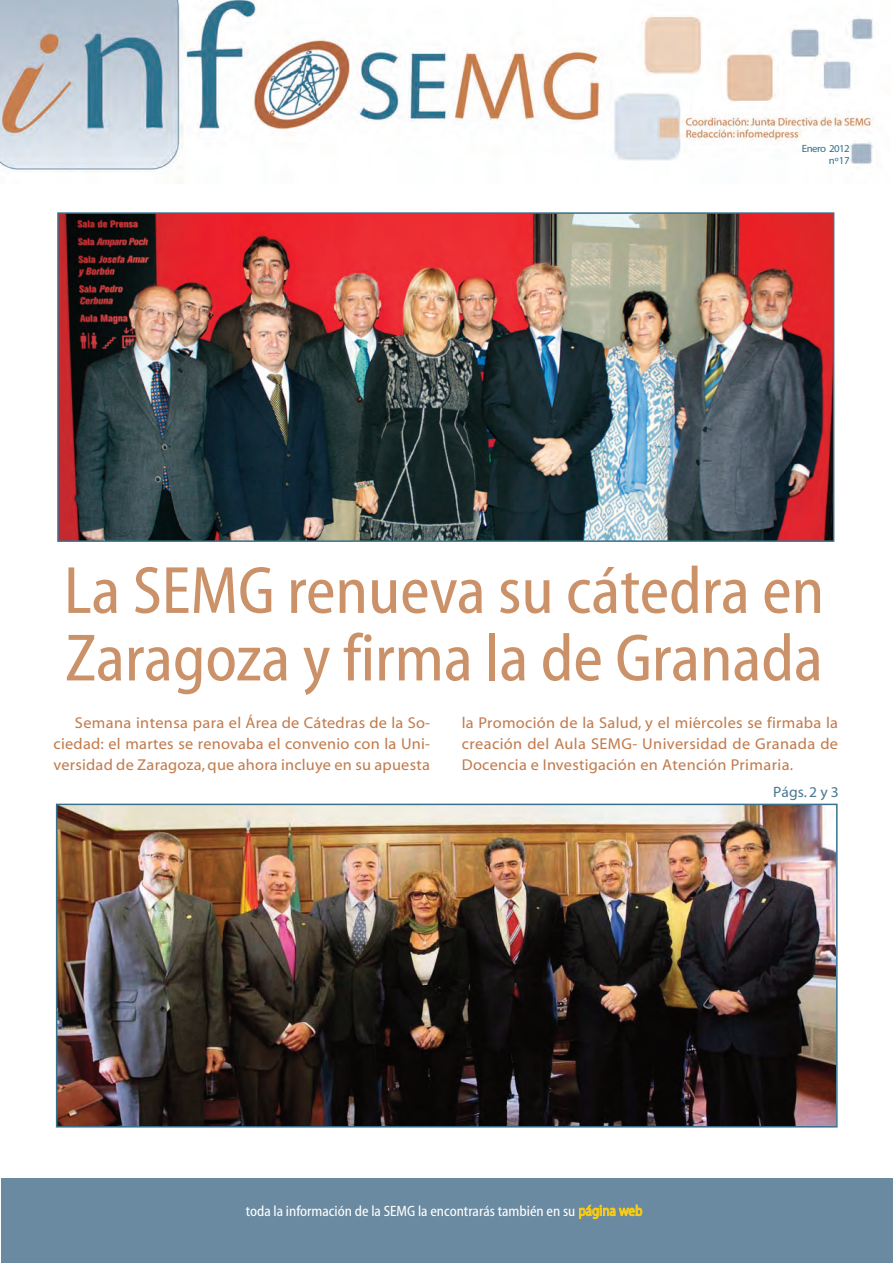
<style>
.page{position:relative;width:893px;height:1263px;background:#fff}
.page>*{position:absolute;margin:0;border:0;box-sizing:border-box;transform-origin:0 0}
.t1{font:67.5px/67.5px "Myriad Cn Web";color:#cb9269}
.t2{font:15.75px/21px "Myriad Web";letter-spacing:.015em;color:#c27c4e;text-align:justify}
.t3{font:15px "Myriad Cn Web";color:#fff}
.t4{font:15px "Myriad Web";color:#4d7b94}
.t5{font:10.5px/12px "Myriad Web";letter-spacing:-.05em;color:#37718c;text-align:right}
.s1{color:#f8cb14}
</style>
<div class="page">
<img style="left:0;top:0;width:874px;height:172px">
<div style="left:1px;top:1179px;width:891px;height:84px;background:#6a8aa1"></div>
<img style="left:59px;top:807px;width:776px;height:317px">
<div style="left:56px;top:804px;width:782px;height:323px;border:2px solid #37718c"></div>
<img style="left:60px;top:215px;width:771px;height:324px">
<div style="left:57px;top:212px;width:777px;height:330px;border:2px solid #37718c"></div>
<p class="t5" style="left:802px;top:142px;width:49px">Enero 2012 nº17</p>
<h1 class="t1" style="left:64px;top:556px;width:762px">La SEMG renueva su cátedra en<br>Zaragoza y firma la de Granada</h1>
<p class="t2" style="left:54px;top:712px;width:378px;text-indent:21px">Semana intensa para el Área de Cátedras de la So&shy;ciedad: el martes se renovaba el convenio con la Uni&shy;versidad de Zaragoza, que ahora incluye en su apuesta</p>
<p class="t2" style="left:462px;top:712px;width:378px">la Promoción de la Salud, y el miércoles se firmaba la creación del Aula SEMG- Universidad de Granada de Docencia e Investigación en Atención Primaria.</p>
<p class="t4" style="left:773px;top:783px;width:67px">Págs. 2 y 3</p>
<p class="t3" style="left:246px;top:1202px;width:398px">toda la información de la SEMG la encontrarás también en su <span class="s1">página web</span></p>
</div>
